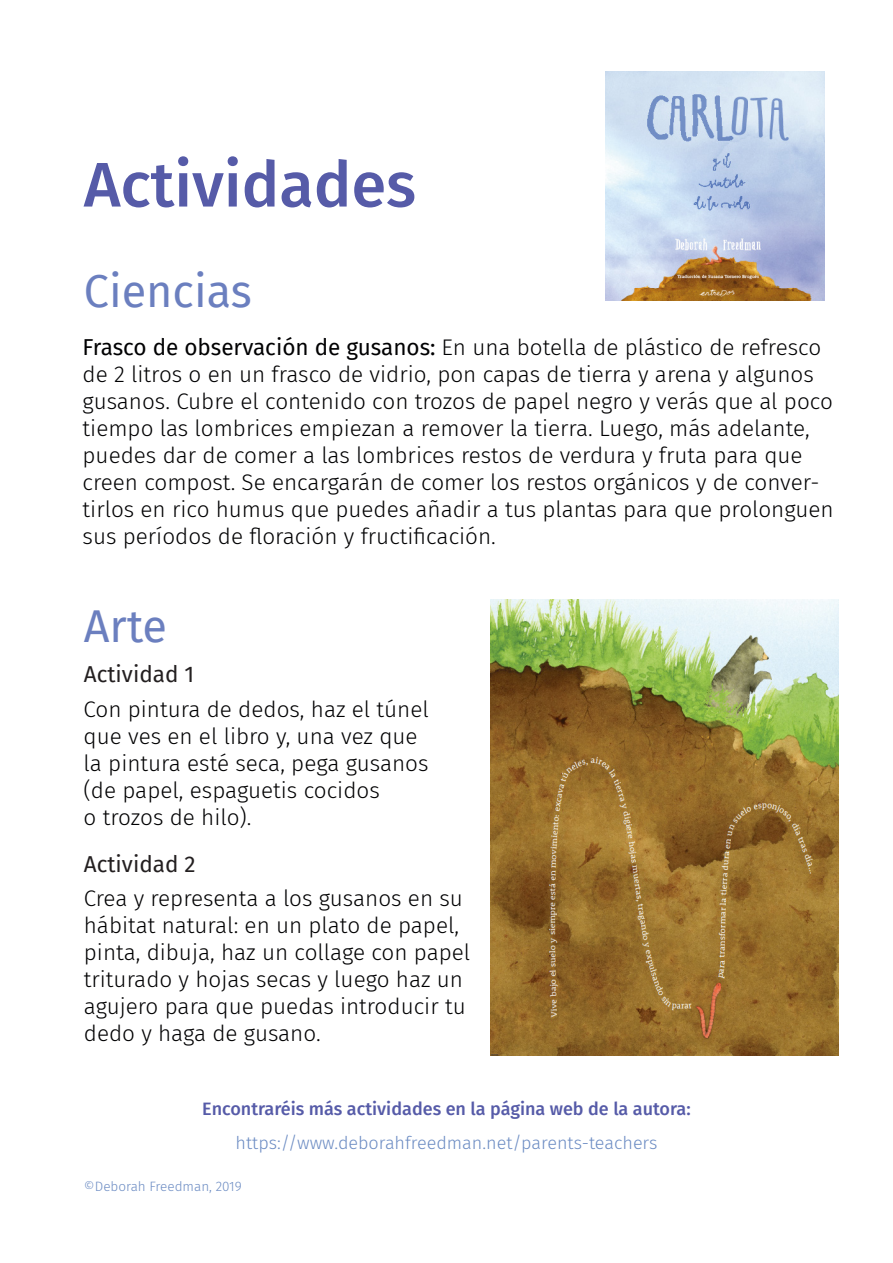
<style>
.page{position:relative;width:893px;height:1263px;background:#fff}
.page>*{position:absolute;margin:0;border:0;box-sizing:border-box;transform-origin:0 0}
.t1{font:500 63px "Fira Sans";color:#565ba8}
.t2{font:45px "Fira Sans";color:#6b7fbf}
.t3{font:300 22.5px/27px "Fira Sans";color:#000002}
.t4{font:22.5px "Fira Sans";color:#231f20}
.t5{font:500 18px "Fira Sans";color:#565ba8}
.t6{font:300 18px "Fira Sans";color:#6c8cc3}
.t7{font:300 13.5px "Fira Sans";color:#6c8cc3}
.s1{font-weight:400}
</style>
<div class="page">
<img style="left:491px;top:600px;width:348px;height:455px">
<img style="left:606px;top:71px;width:218px;height:229px">
<h1 class="t1" style="left:84px;top:134px;width:334px">Actividades</h1>
<h2 class="t2" style="left:84px;top:257px;width:170px">Ciencias</h2>
<p class="t3" style="left:83px;top:334px;width:753px"><span class="s1">Frasco de observación de gusanos:</span> En una botella de plástico de refresco de 2 litros o en un frasco de vidrio, pon capas de tierra y arena y algunos gusanos. Cubre el contenido con trozos de papel negro y verás que al poco tiempo las lombrices empiezan a remover la tierra. Luego, más adelante, puedes dar de comer a las lombrices restos de verdura y fruta para que creen compost. Se encargarán de comer los restos orgánicos y de conver&shy;tirlos en rico humus que puedes añadir a tus plantas para que prolonguen sus períodos de floración y fructificación.</p>
<h2 class="t2" style="left:84px;top:592px;width:85px">Arte</h2>
<p class="t4" style="left:84px;top:657px;width:112px">Actividad 1</p>
<p class="t3" style="left:84px;top:695px;width:347px">Con pintura de dedos, haz el túnel que ves en el libro y, una vez que la pintura esté seca, pega gusanos (de papel, espaguetis cocidos<br>o trozos de hilo).</p>
<p class="t4" style="left:84px;top:847px;width:113px">Actividad 2</p>
<p class="t3" style="left:84px;top:884px;width:388px">Crea y representa a los gusanos en su hábitat natural: en un plato de papel, pinta, dibuja, haz un collage con papel triturado y hojas secas y luego haz un agujero para que puedas introducir tu dedo y haga de gusano.</p>
<p class="t5" style="left:202px;top:1094px;width:490px">Encontraréis más actividades en la página web de la autora:</p>
<p class="t6" style="left:236px;top:1130px;width:423px">https://www.deborahfreedman.net/parents-teachers</p>
<p class="t7" style="left:84px;top:1177px;width:160px">©Deborah Freedman, 2019</p>
</div>
